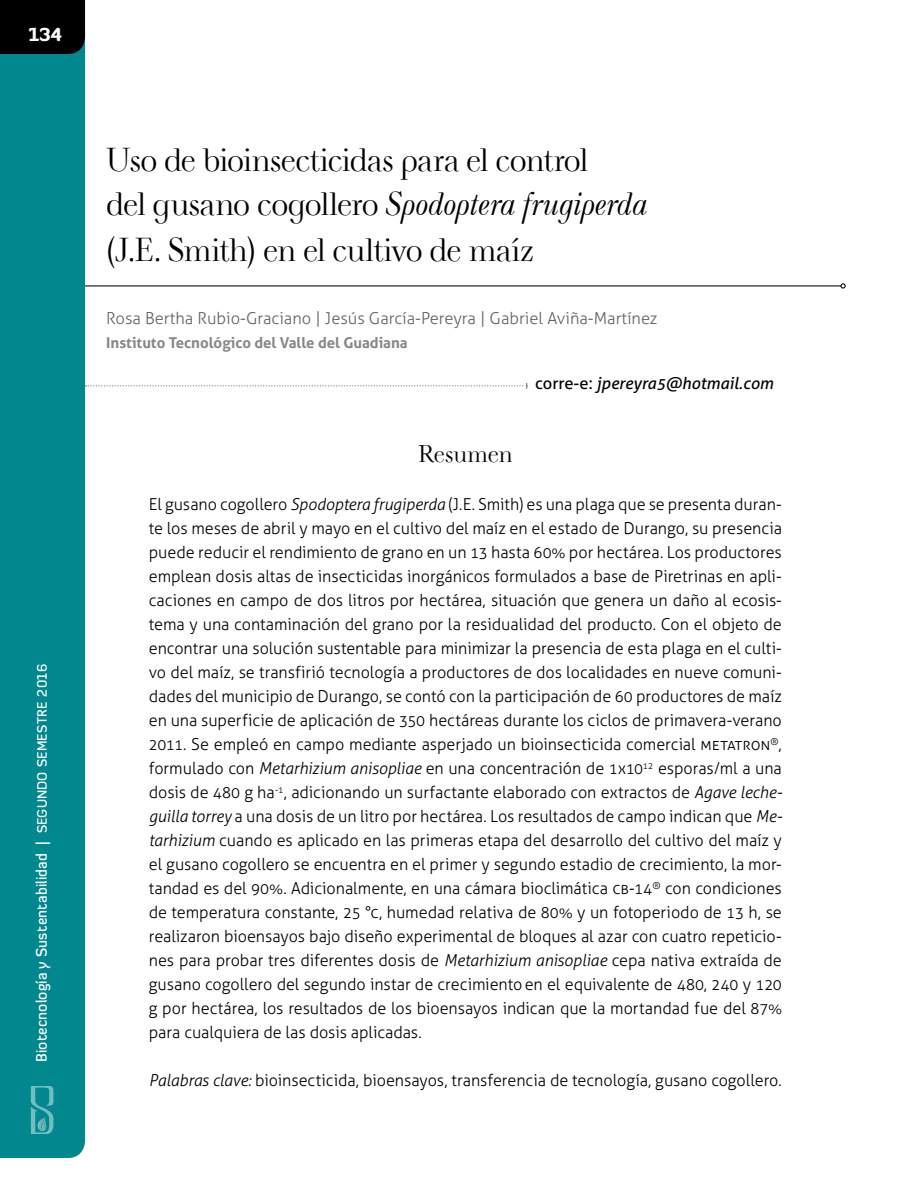
<style>
.page{position:relative;width:918px;height:1188px;background:#fff}
.page>*{position:absolute;margin:0;border:0;box-sizing:border-box;transform-origin:0 0}
.t1{font:33px/43.5px "Neva W01";letter-spacing:-.015em;color:#000;scale:.96 1}
.t2{font:24px "Neva W01";color:#000}
.t3{font:900 18px "Diavlo";color:#fff}
.t4{font:300 16.5px/24px "Aller";letter-spacing:-.005em;color:#000;text-align:justify}
.t5{font:300 16.5px "Aller";color:#646363}
.t6{font:italic 16.5px "Aller";color:#010202}
.t7{font:500 15px "Diavlo";letter-spacing:.01em;color:#fff;scale:.96 1}
.t8{font:700 15px "Aller";color:#878787}
.s1{font-family:"Diavlo Medium Regular SC810";font-weight:400;font-size:13.35px}
.s2{font-family:"Diavlo Medium Regular SC810";font-weight:400;font-size:13.5px}
.s3{font-style:italic}
.s4{font-style:normal}
.s5{font-size:15.3px}
.s6{font-size:13.2px}
</style>
<div class="page">
<div style="left:0;top:54px;width:85px;height:1104px;background:#00888e"></div>
<div style="left:0;top:0;width:85px;height:54px;background:#000"></div>
<svg style="left:31px;top:1086px;width:22px;height:48px"></svg>
<hr style="left:85px;top:285px;width:756px;height:1px;background:#000">
<svg style="left:840px;top:283px;width:6px;height:6px"></svg>
<svg style="left:86px;top:383px;width:442px;height:6px"></svg>
<p class="t3" style="left:28px;top:22px;width:35px">134</p>
<p class="t7" style="left:32px;top:1062px;width:416px;rotate:-90deg">Biotecnología y Sustentabilidad | <span class="s1">segundo semestre</span> <span class="s2">2016</span></p>
<h1 class="t1" style="left:106px;top:139px;width:566px">Uso de bioinsecticidas para el control<br>del gusano cogollero <span class="s3">Spodoptera frugiperda</span></h1>
<h1 class="t1" style="left:106px;top:229px;width:447px">(J.E. Smith) en el cultivo de maíz</h1>
<p class="t5" style="left:106px;top:308px;width:553px">Rosa Bertha Rubio-Graciano | Jesús García-Pereyra | Gabriel Aviña-Martínez</p>
<p class="t8" style="left:106px;top:334px;width:303px">Instituto Tecnológico del Valle del Guadiana</p>
<p class="t6" style="left:535px;top:373px;width:240px"><span class="s4">corre-e:</span> jpereyra<span class="s5">5</span>@hotmail.com</p>
<h2 class="t2" style="left:418px;top:440px;width:96px">Resumen</h2>
<p class="t4" style="left:149px;top:492px;width:635px">El gusano cogollero <span class="s3">Spodoptera frugiperda</span> (J.E. Smith) es una plaga que se presenta duran&shy;te los meses de abril y mayo en el cultivo del maíz en el estado de Durango, su presencia puede reducir el rendimiento de grano en un <span class="s5">13</span> hasta <span class="s5">60</span><span class="s6">%</span> por hectárea. Los productores emplean dosis altas de insecticidas inorgánicos formulados a base de Piretrinas en apli&shy;caciones en campo de dos litros por hectárea, situación que genera un daño al ecosis&shy;tema y una contaminación del grano por la residualidad del producto. Con el objeto de encontrar una solución sustentable para minimizar la presencia de esta plaga en el culti&shy;vo del maíz, se transfirió tecnología a productores de dos localidades en nueve comuni&shy;dades del municipio de Durango, se contó con la participación de <span class="s5">60</span> productores de maíz en una superficie de aplicación de <span class="s5">350</span> hectáreas durante los ciclos de primavera-verano <span class="s5">2011</span>. Se empleó en campo mediante asperjado un bioinsecticida comercial metatron<sup>®</sup>, formulado con <span class="s3">Metarhizium anisopliae</span> en una concentración de <span class="s5">1</span>x<span class="s5">10</span><sup>12</sup> esporas/ml a una dosis de <span class="s5">480</span> g ha<sup>-</sup><sup>1</sup>, adicionando un surfactante elaborado con extractos de <span class="s3">Agave leche&shy;guilla torrey</span> a una dosis de un litro por hectárea. Los resultados de campo indican que <span class="s3">Me&shy;tarhizium</span> cuando es aplicado en las primeras etapa del desarrollo del cultivo del maíz y el gusano cogollero se encuentra en el primer y segundo estadio de crecimiento, la mor&shy;tandad es del <span class="s5">90</span><span class="s6">%</span>. Adicionalmente, en una cámara bioclimática cb-<span class="s5">14</span><sup>®</sup> con condiciones de temperatura constante, <span class="s5">25</span> °c, humedad relativa de <span class="s5">80</span><span class="s6">%</span> y un fotoperiodo de <span class="s5">13</span> h, se realizaron bioensayos bajo diseño experimental de bloques al azar con cuatro repeticio&shy;nes para probar tres diferentes dosis de <span class="s3">Metarhizium anisopliae</span> cepa nativa extraída de gusano cogollero del segundo instar de crecimiento en el equivalente de <span class="s5">480</span>, <span class="s5">240</span> y <span class="s5">120 </span>g por hectárea, los resultados de los bioensayos indican que la mortandad fue del <span class="s5">87</span><span class="s6">% </span>para cualquiera de las dosis aplicadas.</p>
<p class="t4" style="left:149px;top:1068px;width:635px"><span class="s3">Palabras clave:</span> bioinsecticida, bioensayos, transferencia de tecnología, gusano cogollero.</p>
</div>
